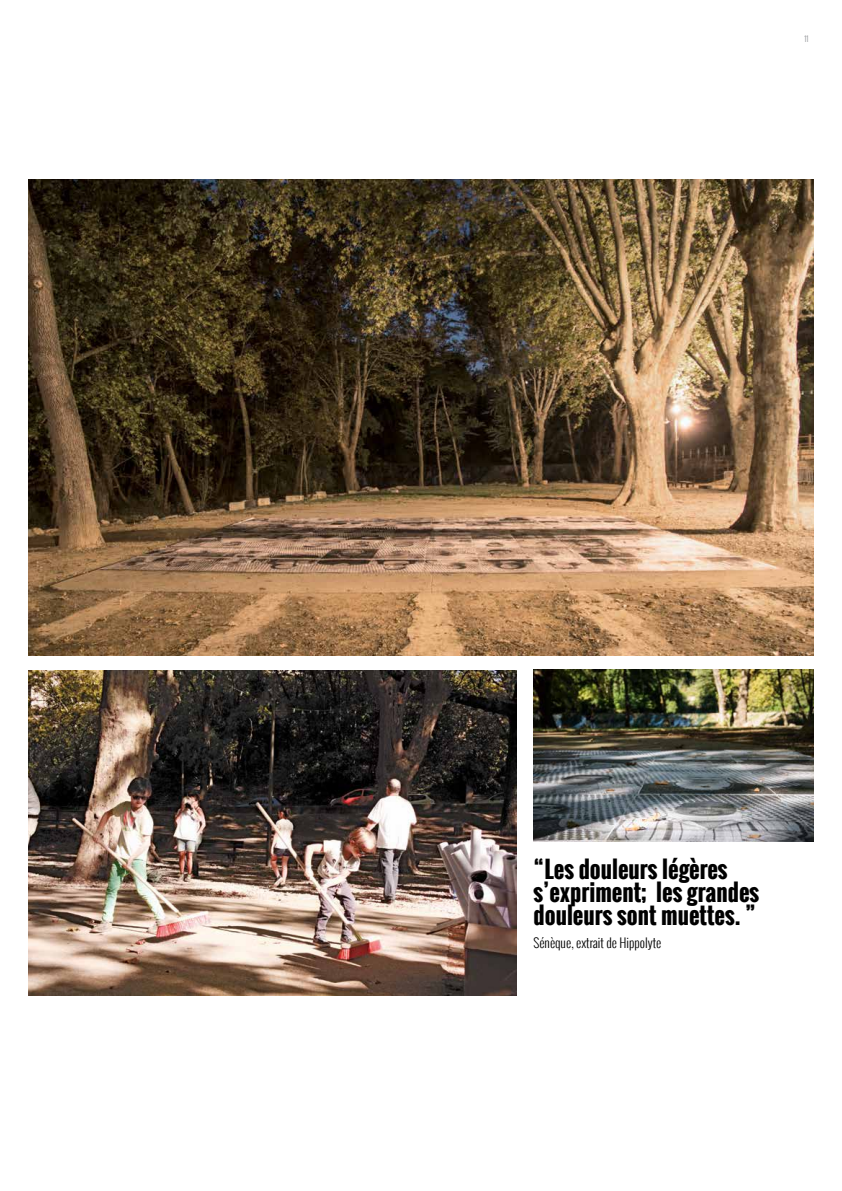
<style>
.page{position:relative;width:842px;height:1191px;background:#fff}
.page>*{position:absolute;margin:0;border:0;box-sizing:border-box;transform-origin:0 0}
.t1{font:700 23px/23px "Oswald";color:#000}
.t2{font:300 12.8px "Oswald";color:#000}
.t3{font:300 8px "Oswald";color:#939598}
</style>
<div class="page">
<img style="left:28px;top:671px;width:489px;height:324px">
<img style="left:28px;top:179px;width:786px;height:476px">
<img style="left:534px;top:669px;width:280px;height:172px">
<p class="t3" style="left:804px;top:33px;width:6px">11</p>
<p class="t1" style="left:534px;top:858px;width:227px">“Les douleurs légères s’expriment; les grandes douleurs sont muettes. ”</p>
<p class="t2" style="left:534px;top:933px;width:129px">Sénèque, extrait de Hippolyte</p>
</div>
